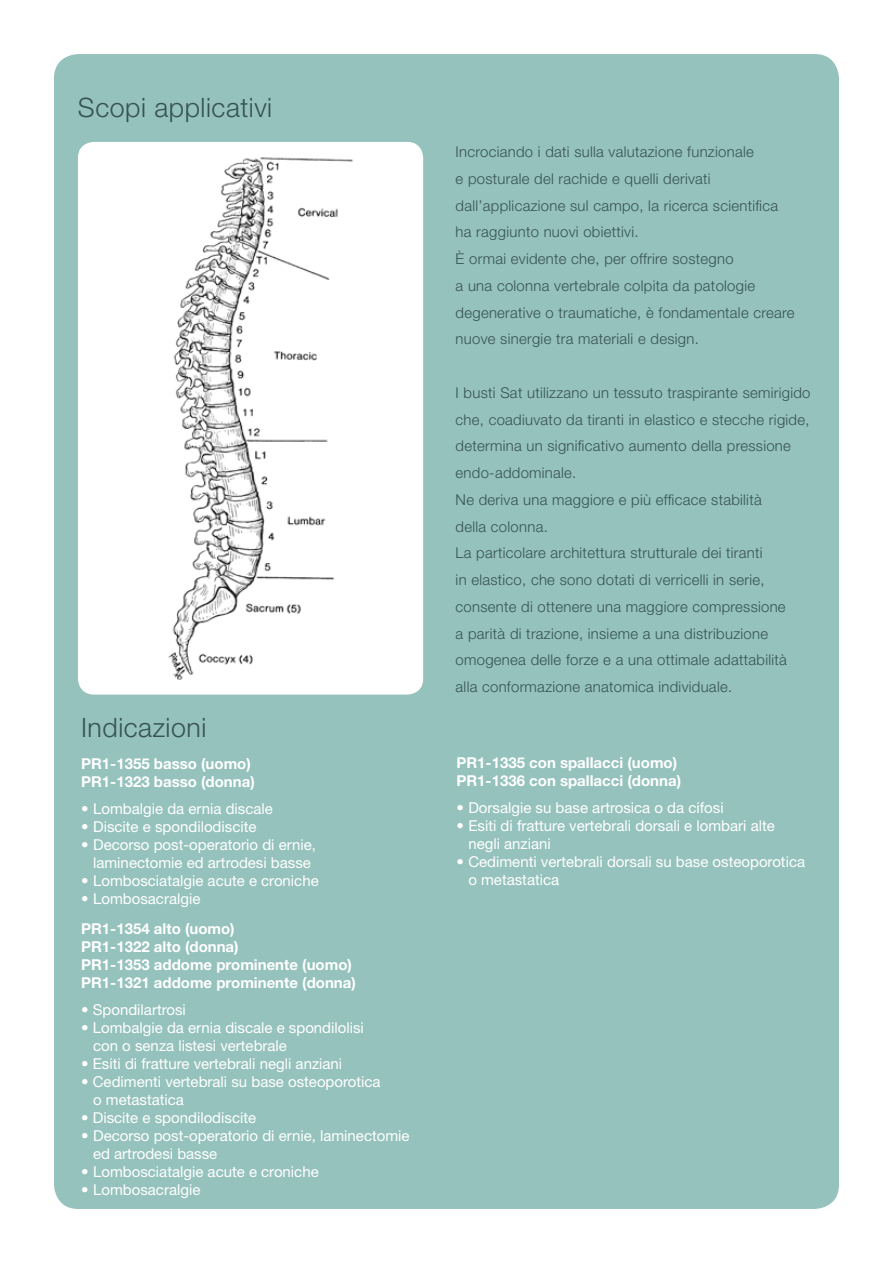
<style>
.page{position:relative;width:893px;height:1263px;background:#fff}
.page>*{position:absolute;margin:0;border:0;box-sizing:border-box;transform-origin:0 0}
.t1{font:300 26.7px "Helvetica Neue";letter-spacing:.02em;color:#375255}
.t2{font:15px/18px "Helvetica Neue";color:#fff}
.t3{font:700 15px/18px "Helvetica Neue";color:#fff}
.t4{font:300 14.85px/26.7px "Helvetica Neue";letter-spacing:.02em;color:#375255}
.s1{font-weight:700}
</style>
<div class="page">
<div style="left:54px;top:54px;width:785px;height:1155px;background:#95c2bc;border-radius:24px"></div>
<div style="left:78px;top:142px;width:345px;height:552px;background:#fff;border-radius:16px"></div>
<img style="left:168px;top:157px;width:185px;height:523px">
<h1 class="t1" style="left:78px;top:92px;width:196px">Scopi applicativi</h1>
<h1 class="t1" style="left:81px;top:711px;width:127px">Indicazioni</h1>
<p class="t3" style="left:81px;top:754px;width:175px">PR1-1355 basso (uomo)<br>PR1-1323 basso (donna)</p>
<p class="t2" style="left:81px;top:799px;width:193px">• Lombalgie da ernia discale</p>
<p class="t2" style="left:81px;top:817px;width:177px">• Discite e spondilodiscite</p>
<p class="t2" style="left:81px;top:835px;width:236px;text-align:center">• Decorso post-operatorio di ernie, laminectomie ed artrodesi basse</p>
<p class="t2" style="left:81px;top:871px;width:239px">• Lombosciatalgie acute e croniche</p>
<p class="t2" style="left:81px;top:889px;width:121px">• Lombosacralgie</p>
<p class="t3" style="left:81px;top:919px;width:276px">PR1-1354 alto (uomo)<br>PR1-1322 alto (donna)<br>PR1-1353 addome prominente (uomo)<br>PR1-1321 addome prominente (donna)</p>
<p class="t2" style="left:81px;top:1000px;width:106px"><span class="s1">•</span> Spondilartrosi</p>
<p class="t2" style="left:93px;top:1018px;width:272px;text-indent:-12px">• Lombalgie da ernia discale e spondilolisi con o senza listesi vertebrale</p>
<p class="t2" style="left:81px;top:1054px;width:263px">• Esiti di fratture vertebrali negli anziani</p>
<p class="t2" style="left:93px;top:1072px;width:289px;text-indent:-12px">• Cedimenti vertebrali su base osteoporotica o metastatica</p>
<p class="t2" style="left:81px;top:1108px;width:177px">• Discite e spondilodiscite</p>
<p class="t2" style="left:93px;top:1126px;width:318px;text-indent:-12px">• Decorso post-operatorio di ernie, laminectomie ed artrodesi basse</p>
<p class="t2" style="left:81px;top:1162px;width:239px">• Lombosciatalgie acute e croniche</p>
<p class="t2" style="left:81px;top:1180px;width:121px">• Lombosacralgie</p>
<p class="t4" style="left:456px;top:138px;width:340px">Incrociando i dati sulla valutazione funzionale<br>e posturale del rachide e quelli derivati dall’applicazione sul campo, la ricerca scientifica ha raggiunto nuovi obiettivi.<br>È ormai evidente che, per offrire sostegno<br>a una colonna vertebrale colpita da patologie degenerative o traumatiche, è fondamentale creare nuove sinergie tra materiali e design.</p>
<p class="t4" style="left:456px;top:379px;width:356px">I busti Sat utilizzano un tessuto traspirante semirigido che, coadiuvato da tiranti in elastico e stecche rigide, determina un significativo aumento della pressione endo-addominale.<br>Ne deriva una maggiore e più efficace stabilità<br>della colonna.<br>La particolare architettura strutturale dei tiranti<br>in elastico, che sono dotati di verricelli in serie, consente di ottenere una maggiore compressione<br>a parità di trazione, insieme a una distribuzione omogenea delle forze e a una ottimale adattabilità alla conformazione anatomica individuale.</p>
<p class="t3" style="left:456px;top:753px;width:226px">PR1-1335 con spallacci (uomo)<br>PR1-1336 con spallacci (donna)</p>
<p class="t2" style="left:456px;top:799px;width:269px"><span class="s1">•</span> Dorsalgie su base artrosica o da cifosi</p>
<p class="t2" style="left:468px;top:817px;width:308px;text-indent:-12px">• Esiti di fratture vertebrali dorsali e lombari alte negli anziani</p>
<p class="t2" style="left:468px;top:853px;width:338px;text-indent:-12px">• Cedimenti vertebrali dorsali su base osteoporotica o metastatica</p>
</div>
